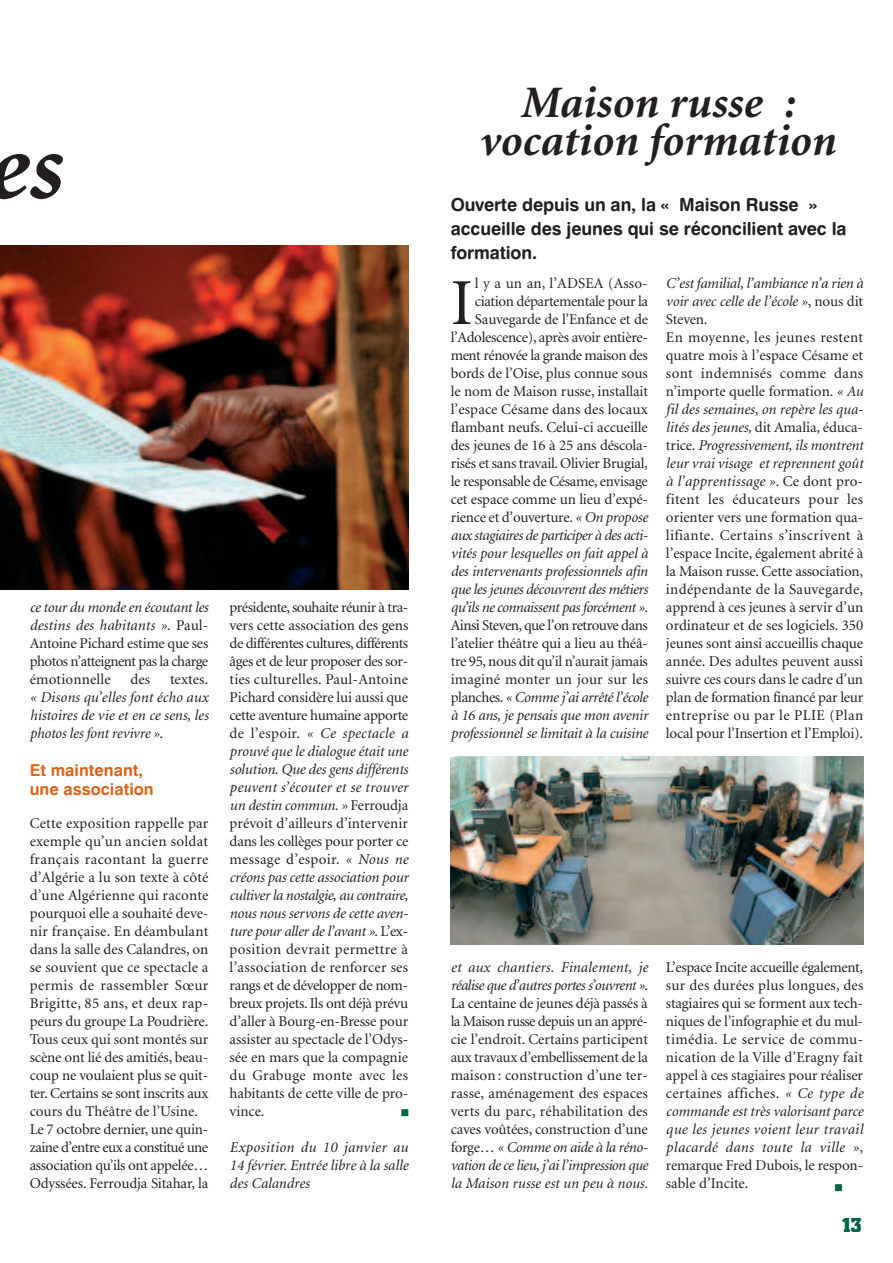
<style>
.page{position:relative;width:893px;height:1263px;background:#fff}
.page>*{position:absolute;margin:0;border:0;box-sizing:border-box;transform-origin:0 0}
.t1{font:italic 700 97.5px "Minion";color:#231f20}
.t2{font:65.7px "Minion";color:#231f20}
.t3{font:italic 700 45px/37.5px "Minion";color:#231f20;text-align:center}
.t4{font:18px/24px "Swiss 721 BT Bold Rounded";letter-spacing:-.005em;color:#231f20}
.t5{font:700 18px "Civic";color:#006248}
.t6{font:16.5px/19.5px "Swiss 721 BT Bold Rounded";color:#dc641c}
.t7{font:15px/18px "Minion";letter-spacing:-.005em;color:#231f20;text-align:justify}
.t8{font:italic 15px/18px "Minion";color:#231f20;text-align:justify}
.t9{font:12px "Wingdings";color:#006248}
.s1{font-style:italic}
.s2{font-style:normal}
</style>
<div class="page">
<img style="left:451px;top:757px;width:412px;height:187px">
<img style="left:0;top:245px;width:408px;height:345px">
<h1 class="t1" style="left:-15px;top:129px;width:76px">es</h1>
<p class="t7" style="left:30px;top:599px;width:180px"><span class="s1">ce tour du monde en écoutant les destins des habitants »</span>. Paul-Antoine Pichard estime que ses photos n’atteignent pas la charge émotionnelle</p>
<p class="t7" style="left:130px;top:671px;width:21px">des</p>
<p class="t7" style="left:170px;top:671px;width:40px">textes.</p>
<p class="t8" style="left:30px;top:689px;width:180px">« Disons qu’elles font écho aux histoires de vie et en ce sens, les photos les font revivre »<span class="s2">.</span></p>
<p class="t6" style="left:30px;top:762px;width:125px">Et maintenant, une association</p>
<p class="t7" style="left:30px;top:815px;width:180px;text-align:left">Cette exposition rappelle par exemple qu’un ancien soldat français racontant la guerre d’Algérie a lu son texte à côté d’une Algérienne qui raconte pourquoi elle a souhaité deve&shy;nir française. En déambulant dans la salle des Calandres, on se souvient que ce spectacle a permis de rassembler Sœur<br>Brigitte, 85 ans, et deux rap&shy;peurs du groupe La Poudrière.<br>Tous ceux qui sont montés sur scène ont lié des amitiés, beau&shy;coup ne voulaient plus se quit&shy;ter. Certains se sont inscrits aux cours du Théâtre de l’Usine.<br>Le 7 octobre dernier, une quin&shy;zaine d’entre eux a constitué une association qu’ils ont appelée…<br>Odyssées. Ferroudja Sitahar, la</p>
<p class="t7" style="left:230px;top:599px;width:180px">présidente, souhaite réunir à tra&shy;vers cette association des gens de différentes cultures, différents âges et de leur proposer des sor&shy;ties culturelles. Paul-Antoine Pichard considère lui aussi que cette aventure humaine apporte de l’espoir. <span class="s1">« Ce spectacle a prouvé que le dialogue était une solution. Que des gens différents peuvent s’écouter et se trouver un destin commun. »</span> Ferroudja prévoit d’ailleurs d’intervenir dans les collèges pour porter ce message d’espoir. <span class="s1">« Nous ne créons pas cette association pour cultiver la nostalgie, au contraire, nous nous servons de cette aven&shy;ture pour aller de l’avant »</span>. L’ex&shy;position devrait permettre à l’association de renforcer ses rangs et de développer de nom&shy;breux projets. Ils ont déjà prévu d’aller à Bourg-en-Bresse pour assister au spectacle de l’Odys&shy;sée en mars que la compagnie du Grabuge monte avec les habitants de cette ville de pro&shy;vince.</p>
<p class="t8" style="left:230px;top:1139px;width:180px">Exposition du 10 janvier au 14 février. Entrée libre à la salle des Calandres</p>
<p class="t9" style="left:400px;top:1106px;width:10px">■</p>
<h3 class="t3" style="left:479px;top:87px;width:358px">Maison russe : vocation formation</h3>
<p class="t4" style="left:451px;top:194px;width:397px">Ouverte depuis un an, la « Maison Russe » accueille des jeunes qui se réconcilient avec la formation.</p>
<p class="t7" style="left:451px;top:275px;width:199px;text-align:right">l y a un an, l’ADSEA (Asso&shy;ciation départementale pour la Sauvegarde de l’Enfance et de l’Adolescence), après avoir entière&shy;ment rénovée la grande maison des bords de l’Oise, plus connue sous le nom de Maison russe, installait l’espace Césame dans des locaux flambant neufs. Celui-ci accueille des jeunes de 16 à 25 ans déscola&shy;risés et sans travail. Olivier Brugial, le responsable de Césame, envisage cet espace comme un lieu d’expé&shy;rience et d’ouverture. <span class="s1">« On propose aux stagiaires de participer à des acti&shy;vités pour lesquelles on fait appel à des intervenants professionnels afin que les jeunes découvrent des métiers qu’ils ne connaissent pas forcément »</span>.<br>Ainsi Steven, que l’on retrouve dans l’atelier théâtre qui a lieu au théâ&shy;tre 95, nous dit qu’il n’aurait jamais imaginé monter un jour sur les planches. <span class="s1">« Comme j’ai arrêté l’école à 16 ans, je pensais que mon avenir professionnel se limitait à la cuisine</span></p>
<h2 class="t2" style="left:451px;top:277px;width:24px">I</h2>
<p class="t7" style="left:666px;top:275px;width:199px;text-align:left"><span class="s1">C’est familial, l’ambiance n’a rien à voir avec celle de l’école »</span>, nous dit Steven.<br>En moyenne, les jeunes restent quatre mois à l’espace Césame et sont indemnisés comme dans n’importe quelle formation. <span class="s1">« Au fil des semaines, on repère les qua&shy;lités des jeunes,</span> dit Amalia, éduca&shy;trice. <span class="s1">Progressivement, ils montrent leur vrai visage et reprennent goût à l’apprentissage »</span>. Ce dont pro&shy;fitent les éducateurs pour les orienter vers une formation qua&shy;lifiante. Certains s’inscrivent à l’espace Incite, également abrité à la Maison russe. Cette association, indépendante de la Sauvegarde, apprend à ces jeunes à servir d’un ordinateur et de ses logiciels. 350 jeunes sont ainsi accueillis chaque année. Des adultes peuvent aussi suivre ces cours dans le cadre d’un plan de formation financé par leur entreprise ou par le PLIE (Plan local pour l’Insertion et l’Emploi).</p>
<p class="t7" style="left:451px;top:959px;width:199px"><span class="s1">et aux chantiers. Finalement, je réalise que d’autres portes s’ouvrent »</span>.<br>La centaine de jeunes déjà passés à la Maison russe depuis un an appré&shy;cie l’endroit. Certains participent aux travaux d’embellissement de la maison : construction d’une ter&shy;rasse, aménagement des espaces verts du parc, réhabilitation des caves voûtées, construction d’une forge… <span class="s1">« Comme on aide à la réno&shy;vation de ce lieu, j’ai l’impression que la Maison russe est un peu à nous.</span></p>
<p class="t7" style="left:666px;top:959px;width:199px">L’espace Incite accueille également, sur des durées plus longues, des stagiaires qui se forment aux tech&shy;niques de l’infographie et du mul&shy;timédia. Le service de commu&shy;nication de la Ville d’Eragny fait appel à ces stagiaires pour réaliser certaines affiches. <span class="s1">« Ce type de commande est très valorisant parce que les jeunes voient leur travail placardé dans toute la ville »</span>, remarque Fred Dubois, le respon&shy;sable d’Incite.</p>
<p class="t9" style="left:834px;top:1180px;width:10px">■</p>
<p class="t5" style="left:841px;top:1215px;width:22px">13</p>
</div>
